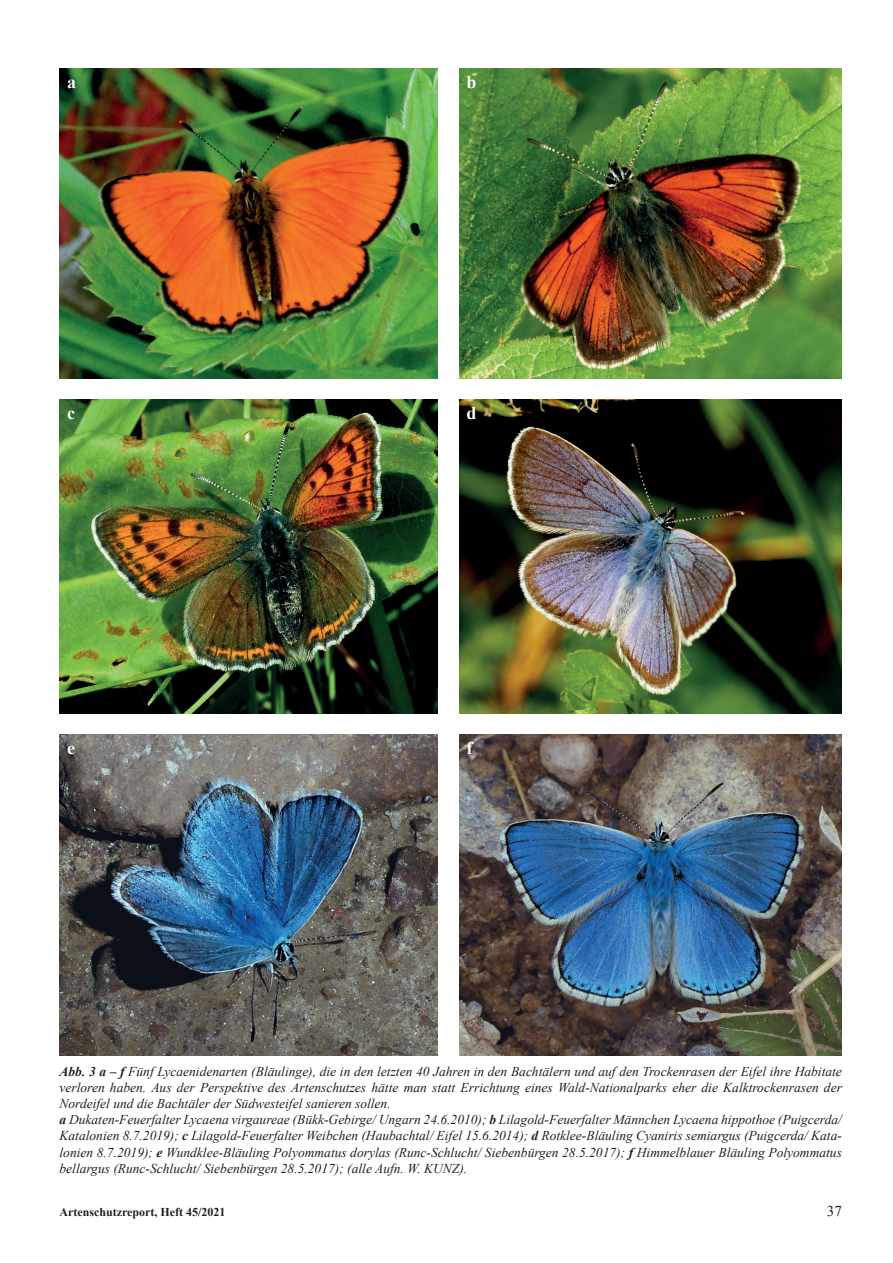
<style>
.page{position:relative;width:893px;height:1263px;background:#fff}
.page>*{position:absolute;margin:0;border:0;box-sizing:border-box;transform-origin:0 0}
.t1{font:700 18px "Times New Roman";color:#fff}
.t2{font:15px "Times New Roman";color:#231f20}
.t3{font:italic 13.5px/16.2px "Times New Roman";color:#231f20}
.t4{font:700 12px "Times New Roman";color:#231f20}
.s1{font-weight:700}
</style>
<div class="page">
<img style="left:60px;top:68px;width:378px;height:310px">
<img style="left:459px;top:68px;width:383px;height:310px">
<img style="left:60px;top:400px;width:378px;height:313px">
<img style="left:459px;top:400px;width:383px;height:313px">
<img style="left:60px;top:734px;width:378px;height:321px">
<img style="left:459px;top:734px;width:383px;height:321px">
<h1 class="t1" style="left:67px;top:69px;width:10px">a</h1>
<h1 class="t1" style="left:467px;top:69px;width:12px">b</h1>
<h1 class="t1" style="left:67px;top:401px;width:9px">c</h1>
<h1 class="t1" style="left:467px;top:401px;width:12px">d</h1>
<h1 class="t1" style="left:67px;top:736px;width:9px">e</h1>
<h1 class="t1" style="left:467px;top:736px;width:7px">f</h1>
<p class="t3" style="left:60px;top:1062px;width:784px"><span class="s1">Abb. 3 a – f</span> Fünf Lycaenidenarten (Bläulinge), die in den letzten 40 Jahren in den Bachtälern und auf den Trockenrasen der Eifel ihre Habitate verloren haben. Aus der Perspektive des Artenschutzes hätte man statt Errichtung eines Wald-Nationalparks eher die Kalktrockenrasen der Nordeifel und die Bachtäler der Südwesteifel sanieren sollen.<br><span class="s1">a</span> Dukaten-Feuerfalter Lycaena virgaureae (Bükk-Gebirge/ Ungarn 24.6.2010); <span class="s1">b</span> Lilagold-Feuerfalter Männchen Lycaena hippothoe (Puigcerda/ Katalonien 8.7.2019); <span class="s1">c</span> Lilagold-Feuerfalter Weibchen (Haubachtal/ Eifel 15.6.2014); <span class="s1">d</span> Rotklee-Bläuling Cyaniris semiargus (Puigcerda/ Kata&shy;lonien 8.7.2019); <span class="s1">e</span> Wundklee-Bläuling Polyommatus dorylas (Runc-Schlucht/ Siebenbürgen 28.5.2017); <span class="s1">f</span> Himmelblauer Bläuling Polyommatus bellargus (Runc-Schlucht/ Siebenbürgen 28.5.2017); (alle Aufn. W. KUNZ).</p>
<p class="t4" style="left:60px;top:1203px;width:168px">Artenschutzreport, Heft 45/2021</p>
<p class="t2" style="left:827px;top:1201px;width:16px">37</p>
</div>
